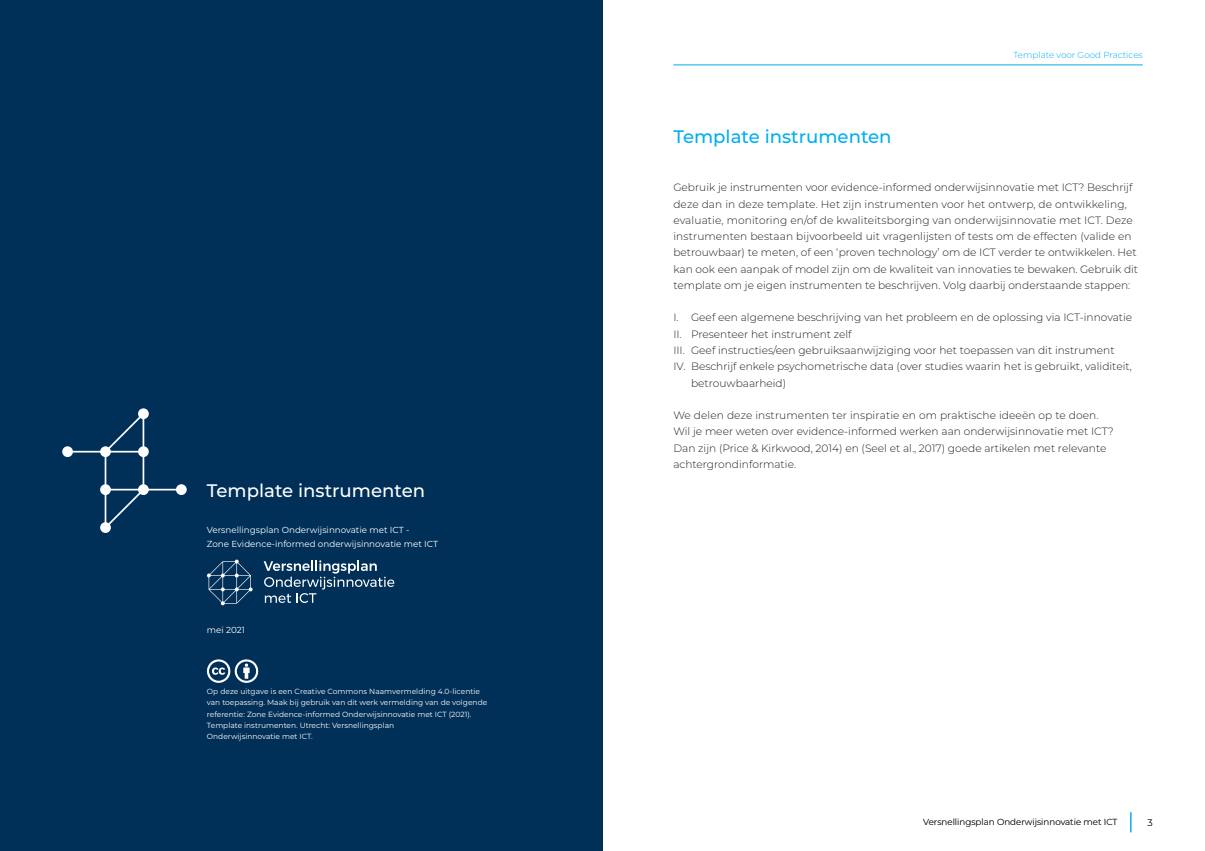
<style>
.page{position:relative;width:1205px;height:851px;background:#fff}
.page>*{position:absolute;margin:0;border:0;box-sizing:border-box;transform-origin:0 0}
.t1{font:500 18.12px "Montserrat";color:#fff}
.t2{font:500 18.12px "Montserrat";color:#00aeef}
.t3{font:300 10.62px/16.2px "Montserrat";color:#231f20}
.t4{font:300 9.38px "Montserrat";color:#231f20}
.t5{font:8.75px/13.8px "Montserrat";color:#fff}
.t6{font:300 8.75px "Montserrat";color:#231f20}
.t7{font:300 8.75px "Montserrat";color:#00aeef}
.t8{font:7.5px/11.2px "Montserrat";color:#fff}
</style>
<div class="page">
<div style="left:0;top:0;width:602px;height:850px;background:#003058"></div>
<svg style="left:67px;top:416px;width:112px;height:109px"></svg>
<div style="left:100px;top:446px;width:11px;height:11px;background:#fff;border-radius:50%"></div>
<div style="left:62px;top:446px;width:11px;height:11px;background:#fff;border-radius:50%"></div>
<div style="left:138px;top:446px;width:11px;height:11px;background:#fff;border-radius:50%"></div>
<div style="left:138px;top:408px;width:11px;height:11px;background:#fff;border-radius:50%"></div>
<div style="left:100px;top:484px;width:11px;height:11px;background:#fff;border-radius:50%"></div>
<div style="left:100px;top:522px;width:11px;height:11px;background:#fff;border-radius:50%"></div>
<div style="left:138px;top:484px;width:11px;height:11px;background:#fff;border-radius:50%"></div>
<div style="left:176px;top:484px;width:11px;height:11px;background:#fff;border-radius:50%"></div>
<svg style="left:264px;top:560px;width:130px;height:43px"></svg>
<svg style="left:207px;top:559px;width:46px;height:46px"></svg>
<svg style="left:207px;top:659px;width:51px;height:23px"></svg>
<svg style="left:1130px;top:812px;width:1px;height:20px"></svg>
<hr style="left:673px;top:65px;width:469px;height:1px;background:#00aeef">
<p class="t1" style="left:207px;top:477px;width:220px">Template instrumenten</p>
<p class="t5" style="left:207px;top:522px;width:233px">Versnellingsplan Onderwijsinnovatie met ICT -<br>Zone Evidence-informed onderwijsinnovatie met ICT</p>
<p class="t5" style="left:207px;top:622px;width:40px">mei 2021</p>
<p class="t8" style="left:207px;top:685px;width:282px">Op deze uitgave is een Creative Commons Naamvermelding 4.0-licentie van toepassing. Maak bij gebruik van dit werk vermelding van de volgende referentie: Zone Evidence-informed Onderwijsinnovatie met ICT (2021).<br>Template instrumenten. Utrecht: Versnellingsplan<br>Onderwijsinnovatie met ICT.</p>
<p class="t7" style="left:1013px;top:49px;width:131px">Template voor Good Practices</p>
<p class="t2" style="left:673px;top:123px;width:220px">Template instrumenten</p>
<p class="t3" style="left:673px;top:179px;width:466px">Gebruik je instrumenten voor evidence-informed onderwijsinnovatie met ICT? Beschrijf deze dan in deze template. Het zijn instrumenten voor het ontwerp, de ontwikkeling, evaluatie, monitoring en/of de kwaliteitsborging van onderwijsinnovatie met ICT. Deze instrumenten bestaan bijvoorbeeld uit vragenlijsten of tests om de effecten (valide en betrouwbaar) te meten, of een ‘proven technology’ om de ICT verder te ontwikkelen. Het kan ook een aanpak of model zijn om de kwaliteit van innovaties te bewaken. Gebruik dit template om je eigen instrumenten te beschrijven. Volg daarbij onderstaande stappen:</p>
<p class="t3" style="left:673px;top:309px;width:460px">I. Geef een algemene beschrijving van het probleem en de oplossing via ICT-innovatie</p>
<p class="t3" style="left:673px;top:325px;width:180px">II. Presenteer het instrument zelf</p>
<p class="t3" style="left:673px;top:342px;width:443px">III. Geef instructies/een gebruiksaanwijziging voor het toepassen van dit instrument</p>
<p class="t3" style="left:691px;top:358px;width:442px;text-indent:-18px">IV. Beschrijf enkele psychometrische data (over studies waarin het is gebruikt, validiteit, betrouwbaarheid)</p>
<p class="t3" style="left:673px;top:407px;width:442px">We delen deze instrumenten ter inspiratie en om praktische ideeën op te doen.<br>Wil je meer weten over evidence-informed werken aan onderwijsinnovatie met ICT?<br>Dan zijn (Price &amp; Kirkwood, 2014) en (Seel et al., 2017) goede artikelen met relevante achtergrondinformatie.</p>
<p class="t6" style="left:923px;top:815px;width:196px">Versnellingsplan Onderwijsinnovatie met ICT</p>
<p class="t4" style="left:1147px;top:815px;width:7px">3</p>
</div>
